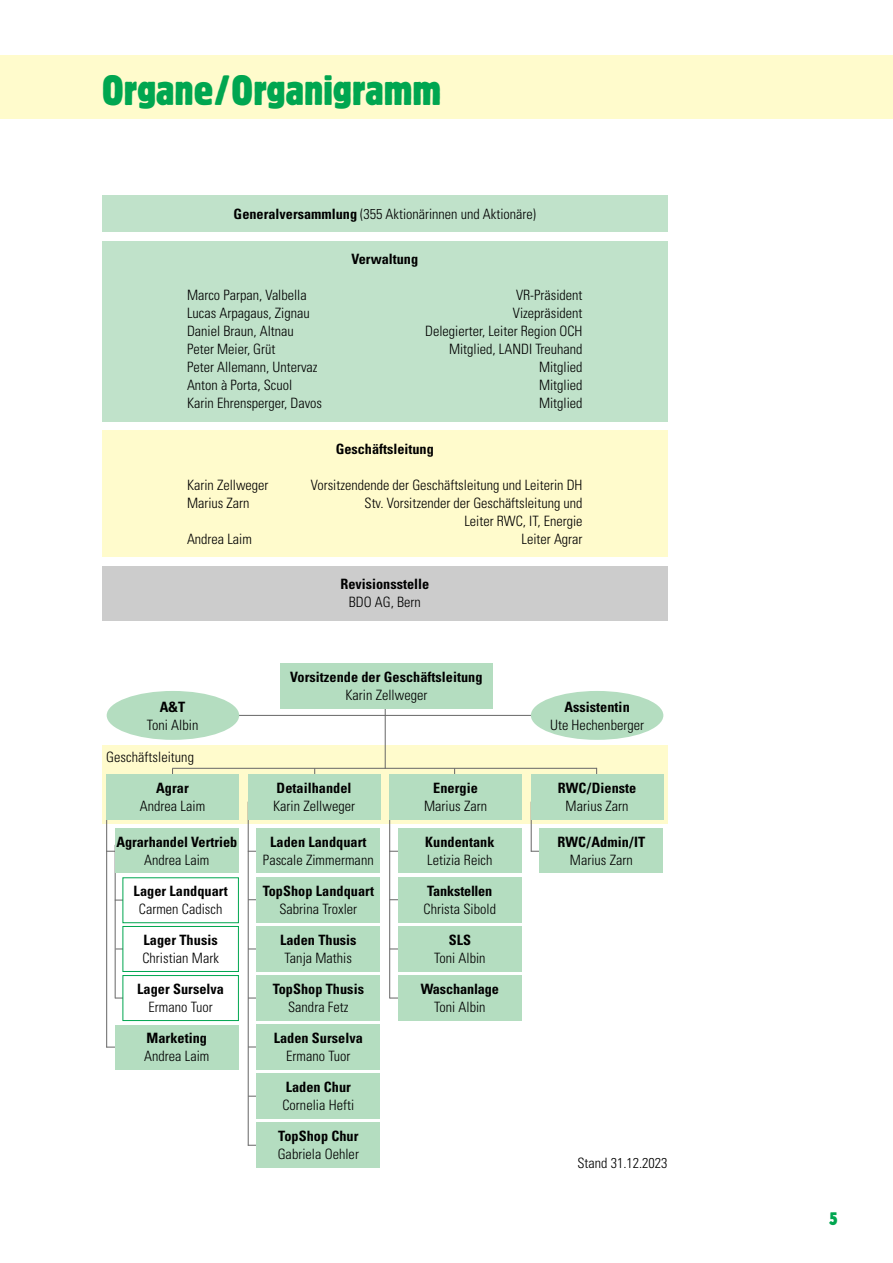
<style>
.page{position:relative;width:893px;height:1263px;background:#fff}
.page>*{position:absolute;margin:0;border:0;box-sizing:border-box;transform-origin:0 0}
.t1{font:condensed 42px "Block Pro";color:#00a650}
.t2{font:condensed 18px "Block Pro";color:#00a650}
.t3{font:300 condensed 14.25px/18px "Univers LT Std";color:#000;text-align:right}
.t4{font:700 condensed 14.25px "Univers LT Std";letter-spacing:.005em;color:#000}
.s1{font-weight:700}
</style>
<div class="page">
<div style="left:0;top:55px;width:893px;height:64px;background:#fffbcc"></div>
<hr style="left:181px;top:715px;width:365px;height:1px;background:#666">
<div style="left:102px;top:745px;width:566px;height:79px;background:#fffbcc"></div>
<div style="left:398px;top:877px;width:124px;height:45px;background:#b4ddc0"></div>
<div style="left:398px;top:975px;width:124px;height:45px;background:#b4ddc0"></div>
<div style="left:398px;top:926px;width:124px;height:45px;background:#b4ddc0"></div>
<hr style="left:389px;top:802px;width:1px;height:196px;background:#666">
<div style="left:398px;top:828px;width:124px;height:45px;background:#b4ddc0"></div>
<div style="left:102px;top:196px;width:566px;height:36px;background:#c0e2ca"></div>
<div style="left:102px;top:241px;width:566px;height:180px;background:#c0e2ca"></div>
<div style="left:102px;top:431px;width:566px;height:126px;background:#fffbcc"></div>
<div style="left:102px;top:566px;width:566px;height:54px;background:#ccc"></div>
<hr style="left:385px;top:705px;width:1px;height:64px;background:#666">
<hr style="left:596px;top:768px;width:1px;height:51px;background:#666">
<hr style="left:314px;top:768px;width:1px;height:51px;background:#666">
<hr style="left:454px;top:768px;width:1px;height:51px;background:#666">
<hr style="left:172px;top:768px;width:1px;height:51px;background:#666">
<hr style="left:106px;top:802px;width:1px;height:245px;background:#666">
<hr style="left:115px;top:845px;width:1px;height:153px;background:#666">
<div style="left:280px;top:664px;width:213px;height:45px;background:#b4ddc0"></div>
<div style="left:389px;top:774px;width:133px;height:45px;background:#b4ddc0"></div>
<div style="left:106px;top:774px;width:133px;height:45px;background:#b4ddc0"></div>
<div style="left:115px;top:828px;width:124px;height:45px;background:#b4ddc0"></div>
<div style="left:115px;top:1025px;width:124px;height:44px;background:#b4ddc0"></div>
<div style="left:123px;top:877px;width:116px;height:46px;border:1px solid #00a650"></div>
<div style="left:256px;top:877px;width:124px;height:45px;background:#b4ddc0"></div>
<div style="left:123px;top:926px;width:116px;height:46px;border:1px solid #00a650"></div>
<div style="left:256px;top:926px;width:124px;height:45px;background:#b4ddc0"></div>
<div style="left:256px;top:1024px;width:124px;height:45px;background:#b4ddc0"></div>
<div style="left:123px;top:975px;width:116px;height:46px;border:1px solid #00a650"></div>
<hr style="left:248px;top:802px;width:1px;height:343px;background:#666">
<div style="left:248px;top:774px;width:132px;height:45px;background:#b4ddc0"></div>
<hr style="left:172px;top:768px;width:425px;height:1px;background:#666">
<div style="left:256px;top:828px;width:124px;height:45px;background:#b4ddc0"></div>
<div style="left:256px;top:975px;width:124px;height:45px;background:#b4ddc0"></div>
<div style="left:256px;top:1074px;width:124px;height:45px;background:#b4ddc0"></div>
<div style="left:256px;top:1123px;width:124px;height:45px;background:#b4ddc0"></div>
<hr style="left:531px;top:802px;width:1px;height:49px;background:#666">
<div style="left:539px;top:828px;width:124px;height:45px;background:#b4ddc0"></div>
<div style="left:531px;top:774px;width:132px;height:45px;background:#b4ddc0"></div>
<div style="left:107px;top:691px;width:132px;height:49px;background:#b4ddc0;border-radius:50%"></div>
<div style="left:531px;top:691px;width:132px;height:49px;background:#b4ddc0;border-radius:50%"></div>
<h1 class="t1" style="left:102px;top:63px;width:341px">Organe/Organigramm</h1>
<p class="t3" style="left:234px;top:205px;width:304px"><span class="s1">Generalversammlung</span> (355 Aktionärinnen und Aktionäre)</p>
<p class="t4" style="left:351px;top:250px;width:68px">Verwaltung</p>
<p class="t3" style="left:187px;top:286px;width:121px">Marco Parpan, Valbella</p>
<p class="t3" style="left:516px;top:286px;width:68px">VR-Präsident</p>
<p class="t3" style="left:187px;top:304px;width:124px">Lucas Arpagaus, Zignau</p>
<p class="t3" style="left:513px;top:304px;width:71px">Vizepräsident</p>
<p class="t3" style="left:187px;top:322px;width:108px">Daniel Braun, Altnau</p>
<p class="t3" style="left:425px;top:322px;width:159px">Delegierter, Leiter Region OCH</p>
<p class="t3" style="left:187px;top:340px;width:90px">Peter Meier, Grüt</p>
<p class="t3" style="left:449px;top:340px;width:135px">Mitglied, LANDI Treuhand</p>
<p class="t3" style="left:187px;top:358px;width:132px">Peter Allemann, Untervaz</p>
<p class="t3" style="left:539px;top:358px;width:45px">Mitglied</p>
<p class="t3" style="left:187px;top:376px;width:107px">Anton à Porta, Scuol</p>
<p class="t3" style="left:539px;top:376px;width:45px">Mitglied</p>
<p class="t3" style="left:187px;top:394px;width:137px">Karin Ehrensperger, Davos</p>
<p class="t3" style="left:539px;top:394px;width:45px">Mitglied</p>
<p class="t4" style="left:336px;top:440px;width:100px">Geschäftsleitung</p>
<p class="t3" style="left:187px;top:476px;width:83px">Karin Zellweger</p>
<p class="t3" style="left:311px;top:476px;width:273px">Vorsitzendende der Geschäftsleitung und Leiterin DH</p>
<p class="t3" style="left:187px;top:494px;width:64px">Marius Zarn</p>
<p class="t3" style="left:365px;top:494px;width:219px">Stv. Vorsitzender der Geschäftsleitung und<br>Leiter RWC, IT, Energie</p>
<p class="t3" style="left:187px;top:530px;width:66px">Andrea Laim</p>
<p class="t3" style="left:522px;top:530px;width:62px">Leiter Agrar</p>
<p class="t4" style="left:340px;top:575px;width:90px">Revisionsstelle</p>
<p class="t3" style="left:349px;top:593px;width:74px">BDO AG, Bern</p>
<p class="t4" style="left:160px;top:698px;width:27px">A&amp;T</p>
<p class="t3" style="left:147px;top:715px;width:53px">Toni Albin</p>
<p class="t4" style="left:290px;top:668px;width:194px">Vorsitzende der Geschäftsleitung</p>
<p class="t3" style="left:345px;top:686px;width:84px">Karin Zellweger</p>
<p class="t4" style="left:564px;top:698px;width:67px">Assistentin</p>
<p class="t3" style="left:550px;top:715px;width:96px">Ute Hechenberger</p>
<p class="t3" style="left:106px;top:748px;width:89px">Geschäftsleitung</p>
<p class="t4" style="left:156px;top:779px;width:34px">Agrar</p>
<p class="t3" style="left:140px;top:797px;width:67px">Andrea Laim</p>
<p class="t4" style="left:116px;top:833px;width:122px">Agrarhandel Vertrieb</p>
<p class="t3" style="left:144px;top:851px;width:67px">Andrea Laim</p>
<p class="t4" style="left:277px;top:779px;width:76px">Detailhandel</p>
<p class="t3" style="left:273px;top:797px;width:84px">Karin Zellweger</p>
<p class="t4" style="left:270px;top:833px;width:98px">Laden Landquart</p>
<p class="t3" style="left:263px;top:851px;width:112px">Pascale Zimmermann</p>
<p class="t4" style="left:433px;top:779px;width:46px">Energie</p>
<p class="t3" style="left:424px;top:797px;width:64px">Marius Zarn</p>
<p class="t4" style="left:425px;top:833px;width:71px">Kundentank</p>
<p class="t3" style="left:427px;top:851px;width:67px">Letizia Reich</p>
<p class="t4" style="left:558px;top:779px;width:80px">RWC/Dienste</p>
<p class="t3" style="left:566px;top:797px;width:64px">Marius Zarn</p>
<p class="t4" style="left:557px;top:833px;width:89px">RWC/Admin/IT</p>
<p class="t3" style="left:570px;top:851px;width:64px">Marius Zarn</p>
<p class="t4" style="left:134px;top:882px;width:95px">Lager Landquart</p>
<p class="t3" style="left:139px;top:900px;width:85px">Carmen Cadisch</p>
<p class="t4" style="left:263px;top:882px;width:113px">TopShop Landquart</p>
<p class="t3" style="left:279px;top:900px;width:79px">Sabrina Troxler</p>
<p class="t4" style="left:427px;top:882px;width:67px">Tankstellen</p>
<p class="t3" style="left:424px;top:900px;width:74px">Christa Sibold</p>
<p class="t4" style="left:144px;top:931px;width:76px">Lager Thusis</p>
<p class="t3" style="left:142px;top:949px;width:78px">Christian Mark</p>
<p class="t4" style="left:280px;top:931px;width:78px">Laden Thusis</p>
<p class="t3" style="left:285px;top:949px;width:69px">Tanja Mathis</p>
<p class="t4" style="left:449px;top:931px;width:24px">SLS</p>
<p class="t3" style="left:434px;top:949px;width:53px">Toni Albin</p>
<p class="t4" style="left:137px;top:980px;width:88px">Lager Surselva</p>
<p class="t3" style="left:149px;top:998px;width:66px">Ermano Tuor</p>
<p class="t4" style="left:273px;top:980px;width:93px">TopShop Thusis</p>
<p class="t3" style="left:288px;top:998px;width:62px">Sandra Fetz</p>
<p class="t4" style="left:421px;top:980px;width:80px">Waschanlage</p>
<p class="t3" style="left:434px;top:998px;width:53px">Toni Albin</p>
<p class="t4" style="left:147px;top:1029px;width:62px">Marketing</p>
<p class="t3" style="left:144px;top:1047px;width:67px">Andrea Laim</p>
<p class="t4" style="left:274px;top:1029px;width:91px">Laden Surselva</p>
<p class="t3" style="left:286px;top:1047px;width:66px">Ermano Tuor</p>
<p class="t4" style="left:286px;top:1078px;width:67px">Laden Chur</p>
<p class="t3" style="left:282px;top:1096px;width:73px">Cornelia Hefti</p>
<p class="t4" style="left:278px;top:1127px;width:82px">TopShop Chur</p>
<p class="t3" style="left:278px;top:1145px;width:83px">Gabriela Oehler</p>
<p class="t3" style="left:577px;top:1154px;width:92px">Stand 31.12.2023</p>
<p class="t2" style="left:829px;top:1207px;width:10px">5</p>
</div>
